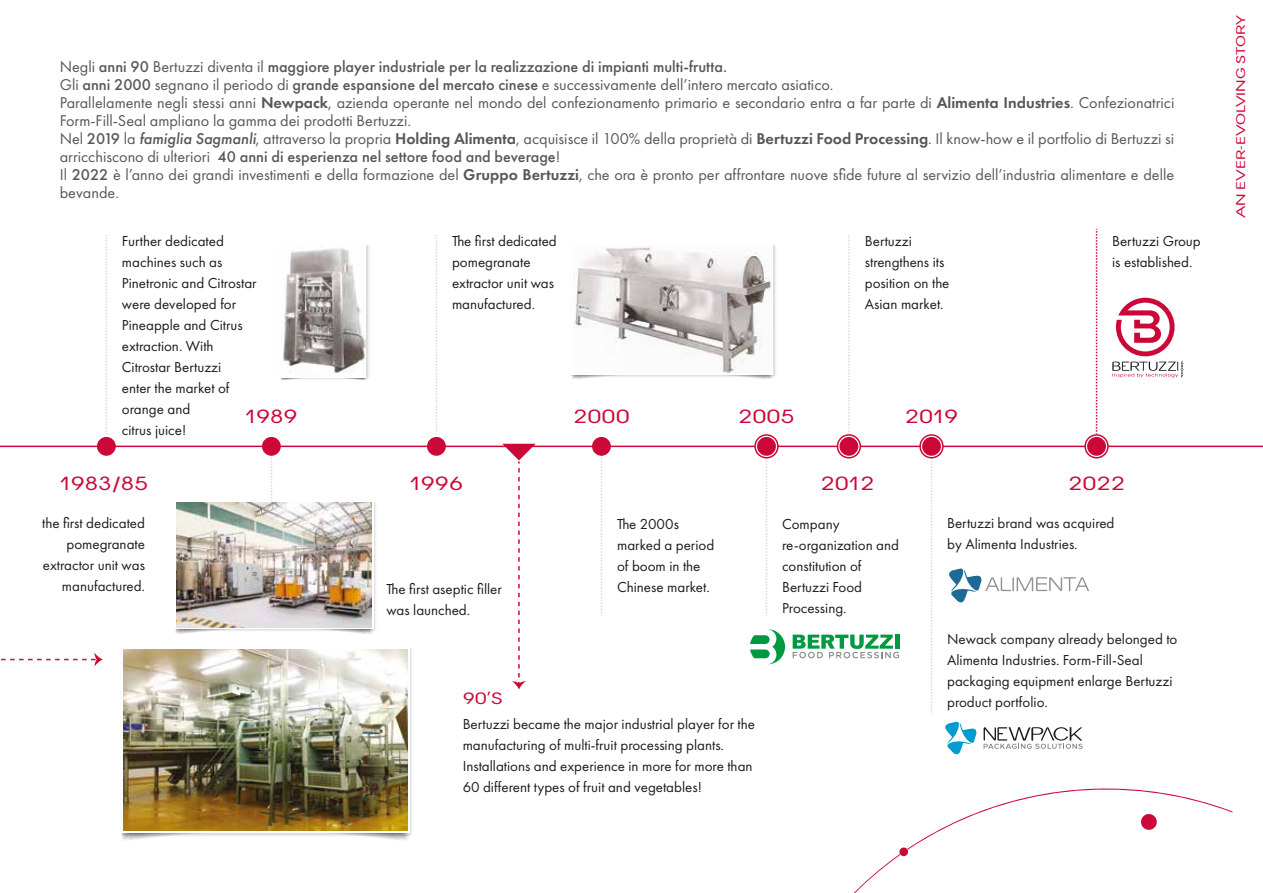
<style>
.page{position:relative;width:1263px;height:893px;background:#fff}
.page>*{position:absolute;margin:0;border:0;box-sizing:border-box;transform-origin:0 0}
.t1{font:300 18px "Avayo";color:#cc0839}
.t2{font:16.2px/18px "Futura PT";color:#575756}
.t3{font:300 15.45px "Avayo";color:#cc0839}
.t4{font:15px/21px "Futura PT";color:#1d1d1b}
.t5{font:300 12px "Avayo";color:#cc0839}
.s1{font-weight:500}
.s2{font-weight:600}
.s3{font-weight:500;font-style:italic}
</style>
<div class="page">
<hr style="left:0;top:446px;width:1263px;height:1px;background:#cc0839">
<svg style="left:502px;top:444px;width:34px;height:245px"></svg>
<svg style="left:601px;top:457px;width:1px;height:158px"></svg>
<svg style="left:766px;top:458px;width:1px;height:157px"></svg>
<svg style="left:931px;top:458px;width:1px;height:256px"></svg>
<svg style="left:854px;top:788px;width:379px;height:105px"></svg>
<div style="left:97px;top:437px;width:19px;height:19px;background:#cc0839;border-radius:50%"></div>
<svg style="left:106px;top:235px;width:1px;height:199px"></svg>
<div style="left:427px;top:437px;width:19px;height:19px;background:#cc0839;border-radius:50%"></div>
<svg style="left:436px;top:235px;width:1px;height:199px"></svg>
<svg style="left:848px;top:235px;width:2px;height:199px"></svg>
<svg style="left:1096px;top:229px;width:1px;height:205px"></svg>
<div style="left:262px;top:437px;width:19px;height:19px;background:#cc0839;border-radius:50%"></div>
<div style="left:592px;top:437px;width:19px;height:19px;background:#cc0839;border-radius:50%"></div>
<svg style="left:755px;top:435px;width:23px;height:23px"></svg>
<div style="left:754px;top:434px;width:25px;height:24px;border:2px solid #cc0839;border-radius:50%"></div>
<div style="left:757px;top:437px;width:19px;height:19px;background:#cc0839;border-radius:50%"></div>
<svg style="left:837px;top:435px;width:23px;height:23px"></svg>
<div style="left:837px;top:434px;width:24px;height:24px;border:2px solid #cc0839;border-radius:50%"></div>
<div style="left:839px;top:437px;width:19px;height:19px;background:#cc0839;border-radius:50%"></div>
<svg style="left:920px;top:435px;width:23px;height:23px"></svg>
<div style="left:919px;top:434px;width:25px;height:24px;border:2px solid #cc0839;border-radius:50%"></div>
<div style="left:922px;top:437px;width:19px;height:19px;background:#cc0839;border-radius:50%"></div>
<svg style="left:1085px;top:435px;width:23px;height:23px"></svg>
<div style="left:1084px;top:434px;width:25px;height:24px;border:2px solid #cc0839;border-radius:50%"></div>
<div style="left:1087px;top:437px;width:19px;height:19px;background:#cc0839;border-radius:50%"></div>
<svg style="left:793px;top:635px;width:106px;height:23px"></svg>
<hr style="left:895px;top:635px;width:4px;height:14px;background:#009941">
<svg style="left:750px;top:629px;width:35px;height:35px"></svg>
<svg style="left:945px;top:721px;width:32px;height:34px"></svg>
<svg style="left:983px;top:727px;width:100px;height:22px"></svg>
<svg style="left:122px;top:837px;width:287px;height:4px"></svg>
<img style="left:121px;top:648px;width:291px;height:189px">
<div style="left:122px;top:647px;width:288px;height:186px;background:linear-gradient(to right,#fff,#fff)"></div>
<img style="left:124px;top:649px;width:284px;height:182px">
<svg style="left:572px;top:378px;width:199px;height:1px"></svg>
<img style="left:571px;top:245px;width:205px;height:133px">
<div style="left:572px;top:244px;width:201px;height:130px;background:#fff"></div>
<img style="left:575px;top:247px;width:196px;height:126px">
<img style="left:280px;top:245px;width:89px;height:135px">
<div style="left:281px;top:244px;width:85px;height:133px;background:#fff"></div>
<img style="left:283px;top:248px;width:82px;height:125px">
<svg style="left:175px;top:447px;width:198px;height:187px"></svg>
<img style="left:175px;top:499px;width:201px;height:134px">
<svg style="left:175px;top:501px;width:198px;height:128px"></svg>
<img style="left:177px;top:503px;width:195px;height:125px">
<svg style="left:949px;top:568px;width:140px;height:35px"></svg>
<svg style="left:1px;top:653px;width:102px;height:13px"></svg>
<svg style="left:1116px;top:298px;width:58px;height:58px"></svg>
<svg style="left:1112px;top:362px;width:71px;height:15px"></svg>
<p class="t2" style="left:60px;top:57px;width:1116px">Negli <span class="s1">anni 90</span> Bertuzzi diventa il <span class="s1">maggiore player industriale per la realizzazione di impianti multi-frutta.<br></span>Gli <span class="s1">anni 2000</span> segnano il periodo di <span class="s1">grande espansione del mercato cinese</span> e successivamente dell’intero mercato asiatico.<br>Parallelamente negli stessi anni <span class="s2">Newpack</span>, azienda operante nel mondo del confezionamento primario e secondario entra a far parte di <span class="s2">Alimenta Industries</span>. Confezionatrici Form-Fill-Seal ampliano la gamma dei prodotti Bertuzzi.<br>Nel <span class="s1">2019</span> la <span class="s3">famiglia Sagmanli</span>, attraverso la propria <span class="s2">Holding Alimenta</span>, acquisisce il 100% della proprietà di <span class="s2">Bertuzzi Food Processing</span>. Il know-how e il portfolio di Bertuzzi si arricchiscono di ulteriori <span class="s1">40 anni di esperienza nel settore food and beverage</span>!<br>Il <span class="s1">2022</span> è l’anno dei grandi investimenti e della formazione del <span class="s2">Gruppo Bertuzzi</span>, che ora è pronto per affrontare nuove sfide future al servizio dell’industria alimentare e delle bevande.</p>
<p class="t4" style="left:122px;top:230px;width:136px">Further dedicated machines such as<br>Pinetronic and Citrostar were developed for<br>Pineapple and Citrus extraction. With<br>Citrostar Bertuzzi<br>enter the market of orange and<br>citrus juice!</p>
<p class="t1" style="left:245px;top:404px;width:54px">1989</p>
<p class="t1" style="left:60px;top:472px;width:90px">1983/85</p>
<p class="t4" style="left:42px;top:512px;width:104px;text-align:right">the first dedicated pomegranate extractor unit was manufactured.</p>
<p class="t4" style="left:452px;top:230px;width:106px">The first dedicated pomegranate extractor unit was manufactured.</p>
<p class="t4" style="left:865px;top:230px;width:86px">Bertuzzi strengthens its position on the<br>Asian market.</p>
<p class="t1" style="left:410px;top:472px;width:55px">1996</p>
<p class="t1" style="left:573px;top:404px;width:58px">2000</p>
<p class="t1" style="left:738px;top:404px;width:58px">2005</p>
<p class="t1" style="left:820px;top:472px;width:55px">2012</p>
<p class="t1" style="left:905px;top:404px;width:55px">2019</p>
<p class="t4" style="left:1112px;top:230px;width:90px">Bertuzzi Group is established.</p>
<p class="t1" style="left:1068px;top:472px;width:58px">2022</p>
<p class="t4" style="left:386px;top:578px;width:117px">The first aseptic filler was launched.</p>
<p class="t4" style="left:617px;top:513px;width:99px">The 2000s marked a period of boom in the<br>Chinese market.</p>
<p class="t4" style="left:782px;top:513px;width:118px">Company re-organization and constitution of<br>Bertuzzi Food<br>Processing.</p>
<p class="t3" style="left:463px;top:688px;width:41px">90’S</p>
<p class="t4" style="left:463px;top:714px;width:294px">Bertuzzi became the major industrial player for the manufacturing of multi-fruit processing plants.<br>Installations and experience in more for more than 60 different types of fruit and vegetables!</p>
<p class="t4" style="left:947px;top:512px;width:169px">Bertuzzi brand was acquired by Alimenta Industries.</p>
<p class="t4" style="left:947px;top:629px;width:232px">Newack company already belonged to Alimenta Industries. Form-Fill-Seal packaging equipment enlarge Bertuzzi product portfolio.</p>
<p class="t5" style="left:1233px;top:218px;width:205px;rotate:-90deg">AN EVER-EVOLVING STORY</p>
</div>
